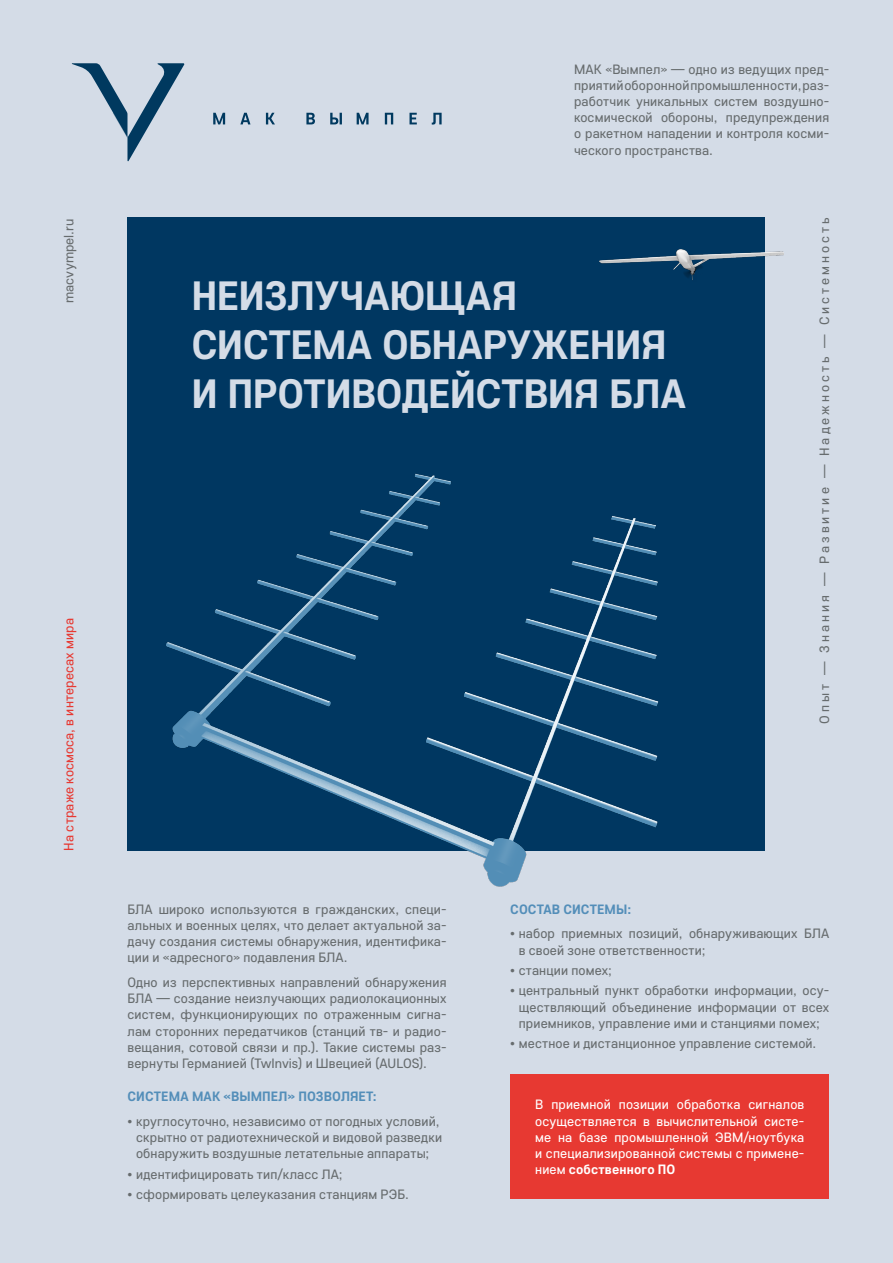
<style>
.page{position:relative;width:893px;height:1263px;background:#d4dce7}
.page>*{position:absolute;margin:0;border:0;box-sizing:border-box;transform-origin:0 0}
.t1{font:700 40.95px/49.1px "Core Sans E 65";letter-spacing:-.015em;color:#d4dce7}
.t2{font:13.5px/16.2px "Core Sans E 45";letter-spacing:.01em;color:#676c6e;text-align:justify}
.t3{font:13.5px/16.2px "Core Sans E 45";letter-spacing:.01em;color:#fff;text-align:justify}
.t4{font:13.5px "Core Sans E 45";letter-spacing:.22em;color:#676c6e}
.t5{font:700 13.5px "Core Sans E 65";letter-spacing:.005em;color:#538eb9}
.t6{font:13.5px "Core Sans E 45";letter-spacing:.01em;color:#e73932}
.t7{font:700 13.5px "Core Sans E 65";letter-spacing:.01em;color:#fff}
.s1{font-family:"Core Sans E 45";font-weight:400}
</style>
<div class="page">
<div style="left:128px;top:217px;width:637px;height:633px;background:#003761"></div>
<svg style="left:213px;top:113px;width:12px;height:11px"></svg>
<svg style="left:240px;top:113px;width:10px;height:11px"></svg>
<svg style="left:266px;top:113px;width:9px;height:11px"></svg>
<svg style="left:306px;top:113px;width:9px;height:11px"></svg>
<svg style="left:330px;top:113px;width:12px;height:11px"></svg>
<svg style="left:357px;top:113px;width:12px;height:11px"></svg>
<svg style="left:385px;top:113px;width:8px;height:11px"></svg>
<svg style="left:409px;top:113px;width:8px;height:11px"></svg>
<svg style="left:432px;top:113px;width:10px;height:12px"></svg>
<svg style="left:72px;top:63px;width:113px;height:98px"></svg>
<img style="left:140px;top:473px;width:550px;height:414px">
<img style="left:600px;top:249px;width:183px;height:31px">
<div style="left:510px;top:1075px;width:319px;height:124px;background:#e73932"></div>
<p class="t2" style="left:60px;top:303px;width:85px;rotate:-90deg">macvympel.ru</p>
<p class="t6" style="left:60px;top:850px;width:234px;rotate:-90deg">На страже космоса, в интересах мира</p>
<p class="t2" style="left:574px;top:60px;width:257px">МАК «Вымпел» — одно из ведущих пред&shy;приятий оборонной промышленности, раз&shy;работчик уникальных систем воздушно&shy;космической обороны, предупреждения о ракетном нападении и контроля косми&shy;ческого пространства.</p>
<h1 class="t1" style="left:191px;top:270px;width:496px">НЕИЗЛУЧАЮЩАЯ<br>СИСТЕМА ОБНАРУЖЕНИЯ<br>И ПРОТИВОДЕЙСТВИЯ БЛА</h1>
<p class="t4" style="left:816px;top:724px;width:508px;rotate:-90deg">Опыт — Знания — Развитие — Надежность — Системность</p>
<p class="t2" style="left:128px;top:900px;width:320px">БЛА широко используются в гражданских, специ&shy;альных и военных целях, что делает актуальной за&shy;дачу создания системы обнаружения, идентифика&shy;ции и «адресного» подавления БЛА.</p>
<p class="t2" style="left:128px;top:974px;width:320px">Одно из перспективных направлений обнаружения БЛА — создание неизлучающих радиолокационных систем, функционирующих по отраженным сигна&shy;лам сторонних передатчиков (станций тв- и радио&shy;вещания, сотовой связи и пр.). Такие системы раз&shy;вернуты Германией (TwInvis) и Швецией (AULOS).</p>
<p class="t5" style="left:128px;top:1087px;width:251px">СИСТЕМА МАК «ВЫМПЕЛ» ПОЗВОЛЯЕТ:</p>
<p class="t2" style="left:136px;top:1112px;width:308px;text-align:left;text-indent:-9px">• круглосуточно, независимо от погодных условий, скрытно от радиотехнической и видовой разведки обнаружить воздушные летательные аппараты;</p>
<p class="t2" style="left:128px;top:1165px;width:217px">• идентифицировать тип/класс ЛА;</p>
<p class="t2" style="left:128px;top:1186px;width:283px">• сформировать целеуказания станциям РЭБ.</p>
<p class="t5" style="left:510px;top:900px;width:122px">СОСТАВ СИСТЕМЫ:</p>
<p class="t2" style="left:519px;top:925px;width:312px;text-indent:-9px">• набор приемных позиций, обнаруживающих БЛА в своей зоне ответственности;</p>
<p class="t2" style="left:510px;top:962px;width:103px">• станции помех;</p>
<p class="t2" style="left:519px;top:982px;width:312px;text-indent:-9px">• центральный пункт обработки информации, осу&shy;ществляющий объединение информации от всех приемников, управление ими и станциями помех;</p>
<p class="t2" style="left:510px;top:1035px;width:308px">• местное и дистанционное управление системой.</p>
<p class="t3" style="left:535px;top:1096px;width:271px">В приемной позиции обработка сигналов осуществляется в вычислительной систе&shy;ме на базе промышленной ЭВМ/ноутбука и специализированной системы с примене-</p>
<p class="t7" style="left:535px;top:1161px;width:142px"><span class="s1">нием</span> собственного ПО</p>
</div>
